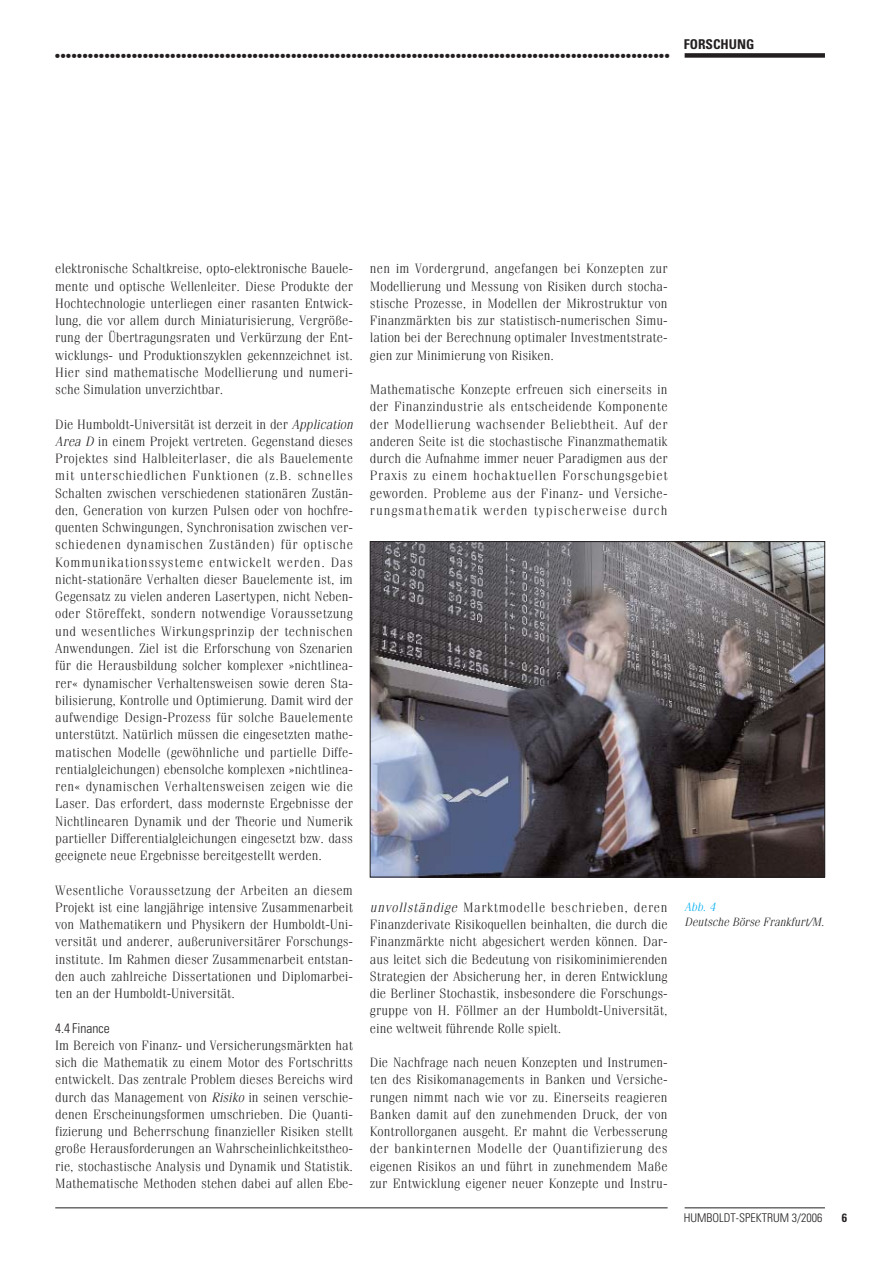
<style>
.page{position:relative;width:893px;height:1263px;background:#fff}
.page>*{position:absolute;margin:0;border:0;box-sizing:border-box;transform-origin:0 0}
.t1{font:18px "Bahamas Heavy Plain";color:#231f20}
.t2{font:300 13.5px/17.2px "Fenice";color:#231f20;text-align:justify}
.t3{font:300 condensed 13.5px "Univers";color:#231f20}
.t4{font:700 condensed 13.5px "Univers";color:#231f20}
.t5{font:italic 300 12px "Fenice";color:#231f20}
.t6{font:300 condensed 12px "Univers";color:#231f20}
.t7{font:italic 300 12px "Fenice";color:#00adef}
.t8{font:700 condensed 12px "Univers";color:#231f20}
.s1{font-style:italic}
</style>
<div class="page">
<hr style="left:55px;top:1207px;width:613px;height:1px;background:#231f20">
<hr style="left:685px;top:1207px;width:140px;height:1px;background:#231f20">
<div style="left:685px;top:53px;width:140px;height:5px;background:#231f20"></div>
<img style="left:372px;top:543px;width:451px;height:332px">
<div style="left:370px;top:541px;width:455px;height:336px;border:1px solid #231f20"></div>
<h1 class="t1" style="left:55px;top:45px;width:616px">................................................................................................................</h1>
<p class="t4" style="left:684px;top:40px;width:72px">FORSCHUNG</p>
<p class="t2" style="left:55px;top:261px;width:299px">elektronische Schaltkreise, opto-elektronische Bauele&shy;mente und optische Wellenleiter. Diese Produkte der Hochtechnologie unterliegen einer rasanten Entwick&shy;lung, die vor allem durch Miniaturisierung, Vergröße&shy;rung der Übertragungsraten und Verkürzung der Ent&shy;wicklungs- und Produktionszyklen gekennzeichnet ist.<br>Hier sind mathematische Modellierung und numeri&shy;sche Simulation unverzichtbar.</p>
<p class="t2" style="left:55px;top:417px;width:302px;text-align:left">Die Humboldt-Universität ist derzeit in der <span class="s1">Application Area D</span> in einem Projekt vertreten. Gegenstand dieses Projektes sind Halbleiterlaser, die als Bauelemente mit unterschiedlichen Funktionen (z.B. schnelles Schalten zwischen verschiedenen stationären Zustän&shy;den, Generation von kurzen Pulsen oder von hochfre&shy;quenten Schwingungen, Synchronisation zwischen ver&shy;schiedenen dynamischen Zuständen) für optische Kommunikationssysteme entwickelt werden. Das nicht-stationäre Verhalten dieser Bauelemente ist, im Gegensatz zu vielen anderen Lasertypen, nicht Neben&shy;oder Störeffekt, sondern notwendige Voraussetzung und wesentliches Wirkungsprinzip der technischen Anwendungen. Ziel ist die Erforschung von Szenarien für die Herausbildung solcher komplexer »nichtlinea&shy;rer« dynamischer Verhaltensweisen sowie deren Sta&shy;bilisierung, Kontrolle und Optimierung. Damit wird der aufwendige Design-Prozess für solche Bauelemente unterstützt. Natürlich müssen die eingesetzten mathe&shy;matischen Modelle (gewöhnliche und partielle Diffe&shy;rentialgleichungen) ebensolche komplexen »nichtlinea&shy;ren« dynamischen Verhaltensweisen zeigen wie die Laser. Das erfordert, dass modernste Ergebnisse der Nichtlinearen Dynamik und der Theorie und Numerik partieller Differentialgleichungen eingesetzt bzw. dass geeignete neue Ergebnisse bereitgestellt werden.</p>
<p class="t2" style="left:55px;top:882px;width:299px">Wesentliche Voraussetzung der Arbeiten an diesem Projekt ist eine langjährige intensive Zusammenarbeit von Mathematikern und Physikern der Humboldt-Uni&shy;versität und anderer, außeruniversitärer Forschungs&shy;institute. Im Rahmen dieser Zusammenarbeit entstan&shy;den auch zahlreiche Dissertationen und Diplomarbei&shy;ten an der Humboldt-Universität.</p>
<p class="t3" style="left:55px;top:1023px;width:56px">4.4 Finance</p>
<p class="t2" style="left:55px;top:1038px;width:299px">Im Bereich von Finanz- und Versicherungsmärkten hat sich die Mathematik zu einem Motor des Fortschritts entwickelt. Das zentrale Problem dieses Bereichs wird durch das Management von <span class="s1">Risiko</span> in seinen verschie&shy;denen Erscheinungsformen umschrieben. Die Quanti&shy;fizierung und Beherrschung finanzieller Risiken stellt große Herausforderungen an Wahrscheinlichkeitstheo&shy;rie, stochastische Analysis und Dynamik und Statistik.<br>Mathematische Methoden stehen dabei auf allen Ebe-</p>
<p class="t2" style="left:370px;top:261px;width:299px">nen im Vordergrund, angefangen bei Konzepten zur Modellierung und Messung von Risiken durch stocha&shy;stische Prozesse, in Modellen der Mikrostruktur von Finanzmärkten bis zur statistisch-numerischen Simu&shy;lation bei der Berechnung optimaler Investmentstrate&shy;gien zur Minimierung von Risiken.</p>
<p class="t2" style="left:370px;top:382px;width:299px">Mathematische Konzepte erfreuen sich einerseits in der Finanzindustrie als entscheidende Komponente der Modellierung wachsender Beliebtheit. Auf der anderen Seite ist die stochastische Finanzmathematik durch die Aufnahme immer neuer Paradigmen aus der Praxis zu einem hochaktuellen Forschungsgebiet geworden. Probleme aus der Finanz- und Versiche&shy;rungsmathematik werden typischerweise durch</p>
<p class="t2" style="left:370px;top:900px;width:299px"><span class="s1">unvollständige</span> Marktmodelle beschrieben, deren Finanzderivate Risikoquellen beinhalten, die durch die Finanzmärkte nicht abgesichert werden können. Dar&shy;aus leitet sich die Bedeutung von risikominimierenden Strategien der Absicherung her, in deren Entwicklung die Berliner Stochastik, insbesondere die Forschungs&shy;gruppe von H. Föllmer an der Humboldt-Universität, eine weltweit führende Rolle spielt.</p>
<p class="t2" style="left:370px;top:1055px;width:299px">Die Nachfrage nach neuen Konzepten und Instrumen&shy;ten des Risikomanagements in Banken und Versiche&shy;rungen nimmt nach wie vor zu. Einerseits reagieren Banken damit auf den zunehmenden Druck, der von Kontrollorganen ausgeht. Er mahnt die Verbesserung der bankinternen Modelle der Quantifizierung des eigenen Risikos an und führt in zunehmendem Maße zur Entwicklung eigener neuer Konzepte und Instru-</p>
<p class="t7" style="left:685px;top:902px;width:34px">Abb. 4</p>
<p class="t5" style="left:685px;top:917px;width:143px">Deutsche Börse Frankfurt/M.</p>
<p class="t6" style="left:684px;top:1213px;width:140px">HUMBOLDT-SPEKTRUM 3/2006</p>
<p class="t8" style="left:842px;top:1213px;width:7px">6</p>
</div>
